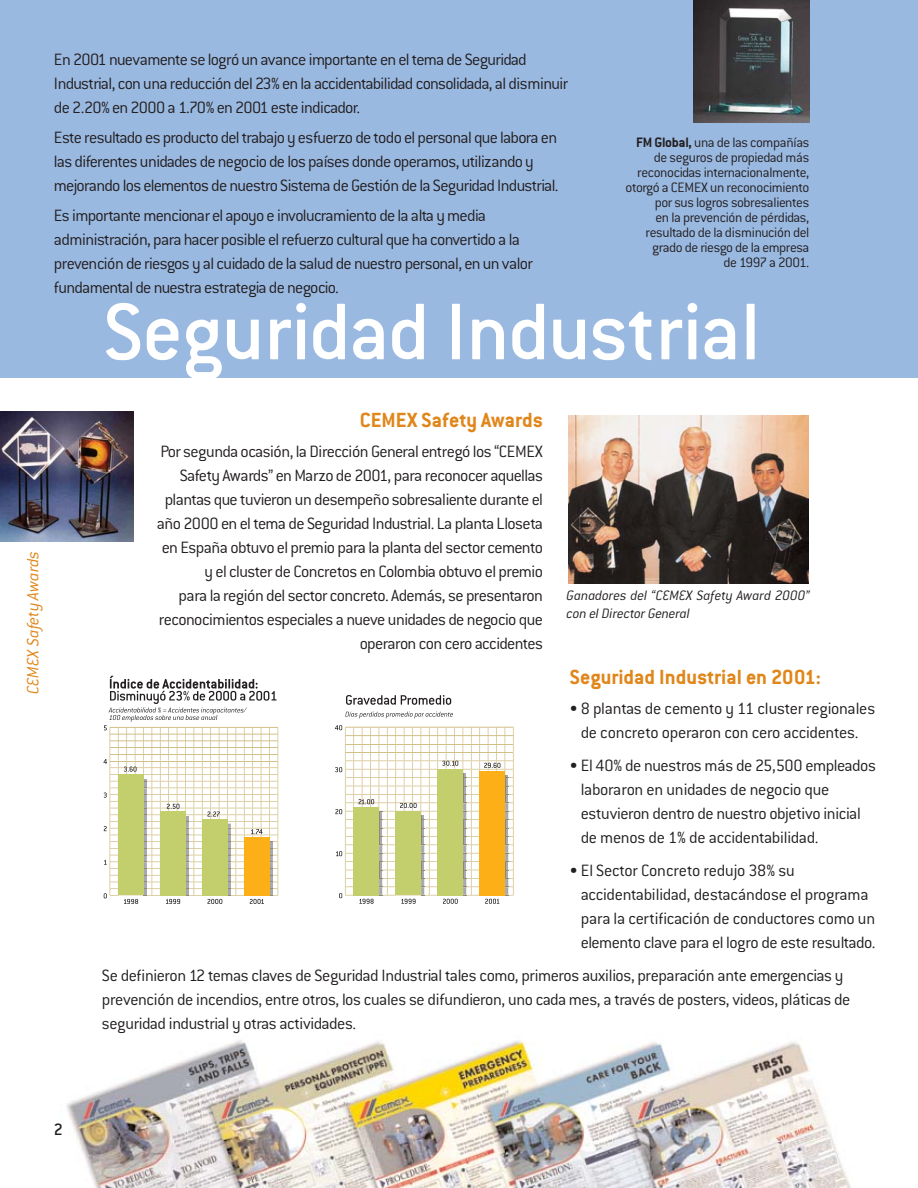
<style>
.page{position:relative;width:918px;height:1188px;background:#fff}
.page>*{position:absolute;margin:0;border:0;box-sizing:border-box;transform-origin:0 0}
.t1{font:500 88.2px "Conduit ITC";color:#fff}
.t2{font:700 22.5px "Conduit ITC";color:#e0861a}
.t3{font:300 18px/24px "Conduit ITC";letter-spacing:-.03em;color:#231f20}
.t4{font:italic 300 18px "Conduit ITC";color:#e0861a}
.t5{font:500 18px "Conduit ITC";color:#231f20}
.t6{font:300 15px/15px "Conduit ITC";letter-spacing:-.03em;color:#231f20;text-align:right}
.t7{font:italic 300 15px/18px "Conduit ITC";letter-spacing:-.01em;color:#231f20}
.s1{font-weight:700}
</style>
<div class="page">
<img style="left:67px;top:1040px;width:785px;height:148px">
<div style="left:0;top:0;width:918px;height:378px;background:#9ab9e1"></div>
<img style="left:0;top:411px;width:133px;height:130px">
<img style="left:694px;top:0;width:116px;height:122px">
<img style="left:568px;top:415px;width:241px;height:169px">
<svg style="left:103px;top:676px;width:176px;height:228px"></svg>
<svg style="left:335px;top:725px;width:179px;height:179px"></svg>
<svg style="left:346px;top:695px;width:105px;height:10px"></svg>
<svg style="left:345px;top:712px;width:108px;height:6px"></svg>
<p class="t3" style="left:54px;top:47px;width:516px">En 2001 nuevamente se logró un avance importante en el tema de Seguridad<br>Industrial, con una reducción del 23% en la accidentabilidad consolidada, al disminuir de 2.20% en 2000 a 1.70% en 2001 este indicador.</p>
<p class="t3" style="left:54px;top:125px;width:506px">Este resultado es producto del trabajo y esfuerzo de todo el personal que labora en las diferentes unidades de negocio de los países donde operamos, utilizando y mejorando los elementos de nuestro Sistema de Gestión de la Seguridad Industrial.</p>
<p class="t3" style="left:54px;top:203px;width:480px">Es importante mencionar el apoyo e involucramiento de la alta y media administración, para hacer posible el refuerzo cultural que ha convertido a la prevención de riesgos y al cuidado de la salud de nuestro personal, en un valor fundamental de nuestra estrategia de negocio.</p>
<p class="t6" style="left:626px;top:134px;width:185px"><span class="s1">FM Global,</span> una de las compañías de seguros de propiedad más reconocidas internacionalmente, otorgó a CEMEX un reconocimiento por sus logros sobresalientes<br>en la prevención de pérdidas, resultado de la disminución del grado de riesgo de la empresa<br>de 1997 a 2001.</p>
<h1 class="t1" style="left:104px;top:277px;width:658px">Seguridad Industrial</h1>
<p class="t4" style="left:22px;top:694px;width:144px;rotate:-90deg">CEMEX Safety Awards</p>
<p class="t2" style="left:360px;top:406px;width:185px">CEMEX Safety Awards</p>
<p class="t3" style="left:157px;top:438px;width:388px;text-align:right">Por segunda ocasión, la Dirección General entregó los “CEMEX Safety Awards” en Marzo de 2001, para reconocer aquellas plantas que tuvieron un desempeño sobresaliente durante el año 2000 en el tema de Seguridad Industrial. La planta Lloseta en España obtuvo el premio para la planta del sector cemento y el cluster de Concretos en Colombia obtuvo el premio<br>para la región del sector concreto. Además, se presentaron reconocimientos especiales a nueve unidades de negocio que operaron con cero accidentes</p>
<p class="t7" style="left:567px;top:586px;width:245px">Ganadores del “CEMEX Safety Award 2000” con el Director General</p>
<p class="t2" style="left:570px;top:663px;width:253px">Seguridad Industrial en 2001:</p>
<p class="t3" style="left:570px;top:696px;width:307px;text-align:center">• 8 plantas de cemento y 11 cluster regionales de concreto operaron con cero accidentes.</p>
<p class="t3" style="left:581px;top:753px;width:297px;text-indent:-11px">• El 40% de nuestros más de 25,500 empleados laboraron en unidades de negocio que estuvieron dentro de nuestro objetivo inicial de menos de 1% de accidentabilidad.</p>
<p class="t3" style="left:581px;top:858px;width:296px;text-indent:-11px">• El Sector Concreto redujo 38% su accidentabilidad, destacándose el programa para la certificación de conductores como un elemento clave para el logro de este resultado.</p>
<p class="t3" style="left:102px;top:963px;width:750px">Se definieron 12 temas claves de Seguridad Industrial tales como, primeros auxilios, preparación ante emergencias y prevención de incendios, entre otros, los cuales se difundieron, uno cada mes, a través de posters, videos, pláticas de seguridad industrial y otras actividades.</p>
<p class="t5" style="left:54px;top:1118px;width:11px">2</p>
</div>
